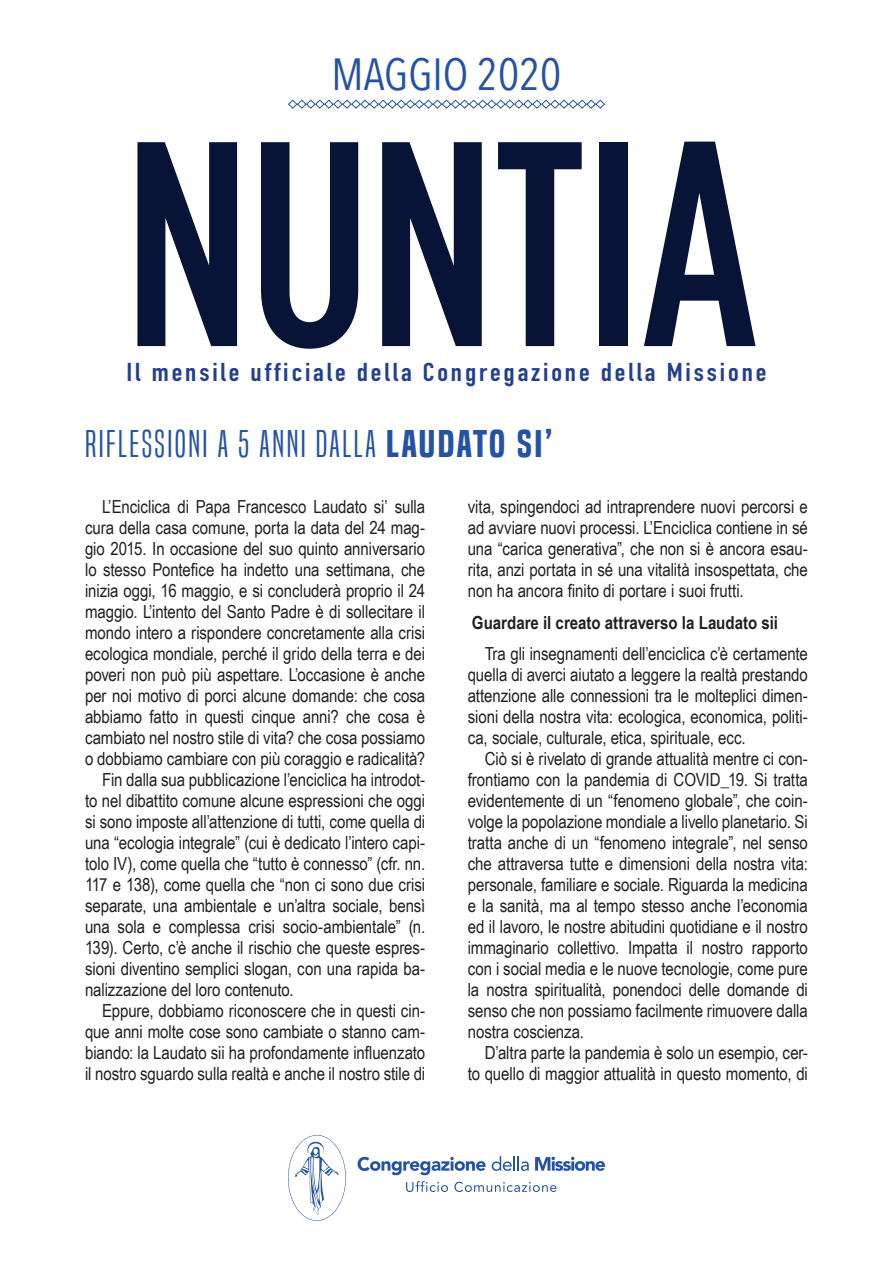
<style>
.page{position:relative;width:893px;height:1263px;background:#fff}
.page>*{position:absolute;margin:0;border:0;box-sizing:border-box;transform-origin:0 0}
.t1{font:45px "Avenir Next Condensed";color:#2552a2}
.t2{font:36px "Built Titling Lt";letter-spacing:.06em;color:#2552a2;scale:1.13 1}
.t3{font:700 25.5px "DIN Condensed";letter-spacing:.1em;color:#253f8e;scale:1.13 1}
.t4{font:18px/21px "Arial Narrow";letter-spacing:-.005em;color:#231f20;text-align:justify}
.t5{font:700 18px "Arial Narrow";color:#231f20}
.s1{font-family:"Built Titling Sb"}
</style>
<div class="page">
<svg style="left:288px;top:99px;width:317px;height:10px"></svg>
<svg style="left:137px;top:142px;width:100px;height:204px"></svg>
<svg style="left:261px;top:142px;width:97px;height:207px"></svg>
<svg style="left:382px;top:142px;width:100px;height:204px"></svg>
<svg style="left:498px;top:142px;width:84px;height:204px"></svg>
<div style="left:599px;top:142px;width:29px;height:204px;background:#071337"></div>
<svg style="left:644px;top:142px;width:111px;height:204px"></svg>
<svg style="left:358px;top:1157px;width:128px;height:18px"></svg>
<svg style="left:492px;top:1156px;width:37px;height:15px"></svg>
<svg style="left:535px;top:1157px;width:70px;height:14px"></svg>
<svg style="left:406px;top:1181px;width:42px;height:11px"></svg>
<svg style="left:454px;top:1182px;width:102px;height:10px"></svg>
<svg style="left:288px;top:1135px;width:58px;height:86px"></svg>
<h1 class="t1" style="left:332px;top:35px;width:231px">MAGGIO 2020</h1>
<h3 class="t3" style="left:127px;top:355px;width:568px">Il mensile ufficiale della Congregazione della Missione</h3>
<h2 class="t2" style="left:85px;top:422px;width:415px">RIFLESSIONI A 5 ANNI DALLA <span class="s1">LAUDATO SI’</span></h2>
<p class="t4" style="left:102px;top:496px;width:325px">L’Enciclica di Papa Francesco Laudato si’ sulla</p>
<p class="t4" style="left:85px;top:517px;width:342px">cura della casa comune, porta la data del 24 mag-</p>
<p class="t4" style="left:85px;top:538px;width:342px">gio 2015. In occasione del suo quinto anniversario</p>
<p class="t4" style="left:85px;top:559px;width:342px">lo stesso Pontefice ha indetto una settimana, che</p>
<p class="t4" style="left:85px;top:580px;width:342px">inizia oggi, 16 maggio, e si concluderà proprio il 24</p>
<p class="t4" style="left:85px;top:601px;width:342px">maggio. L’intento del Santo Padre è di sollecitare il</p>
<p class="t4" style="left:85px;top:622px;width:342px">mondo intero a rispondere concretamente alla crisi</p>
<p class="t4" style="left:85px;top:643px;width:342px">ecologica mondiale, perché il grido della terra e dei</p>
<p class="t4" style="left:85px;top:664px;width:342px">poveri non può più aspettare. L’occasione è anche</p>
<p class="t4" style="left:85px;top:685px;width:342px">per noi motivo di porci alcune domande: che cosa</p>
<p class="t4" style="left:85px;top:706px;width:342px">abbiamo fatto in questi cinque anni? che cosa è</p>
<p class="t4" style="left:85px;top:727px;width:342px">cambiato nel nostro stile di vita? che cosa possiamo</p>
<p class="t4" style="left:85px;top:748px;width:342px">o dobbiamo cambiare con più coraggio e radicalità?</p>
<p class="t4" style="left:102px;top:769px;width:325px">Fin dalla sua pubblicazione l’enciclica ha introdot-</p>
<p class="t4" style="left:85px;top:790px;width:342px">to nel dibattito comune alcune espressioni che oggi</p>
<p class="t4" style="left:85px;top:811px;width:342px">si sono imposte all’attenzione di tutti, come quella di</p>
<p class="t4" style="left:85px;top:832px;width:342px">una “ecologia integrale” (cui è dedicato l’intero capi-</p>
<p class="t4" style="left:85px;top:853px;width:342px">tolo IV), come quella che “tutto è connesso” (cfr. nn.</p>
<p class="t4" style="left:85px;top:874px;width:342px">117 e 138), come quella che “non ci sono due crisi</p>
<p class="t4" style="left:85px;top:895px;width:342px">separate, una ambientale e un’altra sociale, bensì</p>
<p class="t4" style="left:85px;top:916px;width:342px">una sola e complessa crisi socio-ambientale” (n.</p>
<p class="t4" style="left:85px;top:937px;width:342px">139). Certo, c’è anche il rischio che queste espres-</p>
<p class="t4" style="left:85px;top:958px;width:342px">sioni diventino semplici slogan, con una rapida ba-</p>
<p class="t4" style="left:85px;top:979px;width:210px">nalizzazione del loro contenuto.</p>
<p class="t4" style="left:102px;top:1000px;width:325px">Eppure, dobbiamo riconoscere che in questi cin-</p>
<p class="t4" style="left:85px;top:1021px;width:342px">que anni molte cose sono cambiate o stanno cam-</p>
<p class="t4" style="left:85px;top:1042px;width:342px">biando: la Laudato sii ha profondamente influenzato</p>
<p class="t4" style="left:85px;top:1063px;width:342px">il nostro sguardo sulla realtà e anche il nostro stile di</p>
<p class="t4" style="left:468px;top:496px;width:342px">vita, spingendoci ad intraprendere nuovi percorsi e ad avviare nuovi processi. L’Enciclica contiene in sé una “carica generativa”, che non si è ancora esau&shy;rita, anzi portata in sé una vitalità insospettata, che non ha ancora finito di portare i suoi frutti.</p>
<p class="t5" style="left:472px;top:609px;width:308px">Guardare il creato attraverso la Laudato sii</p>
<p class="t4" style="left:468px;top:643px;width:342px;text-indent:17px">Tra gli insegnamenti dell’enciclica c’è certamente quella di averci aiutato a leggere la realtà prestando attenzione alle connessioni tra le molteplici dimen&shy;sioni della nostra vita: ecologica, economica, politi&shy;ca, sociale, culturale, etica, spirituale, ecc.</p>
<p class="t4" style="left:468px;top:748px;width:342px;text-indent:17px">Ciò si è rivelato di grande attualità mentre ci con&shy;frontiamo con la pandemia di COVID_19. Si tratta evidentemente di un “fenomeno globale”, che coin&shy;volge la popolazione mondiale a livello planetario. Si tratta anche di un “fenomeno integrale”, nel senso che attraversa tutte e dimensioni della nostra vita: personale, familiare e sociale. Riguarda la medicina e la sanità, ma al tempo stesso anche l’economia ed il lavoro, le nostre abitudini quotidiane e il nostro immaginario collettivo. Impatta il nostro rapporto con i social media e le nuove tecnologie, come pure la nostra spiritualità, ponendoci delle domande di senso che non possiamo facilmente rimuovere dalla nostra coscienza.</p>
<p class="t4" style="left:468px;top:1042px;width:342px;text-align:right">D’altra parte la pandemia è solo un esempio, cer-<br>to quello di maggior attualità in questo momento, di</p>
</div>
